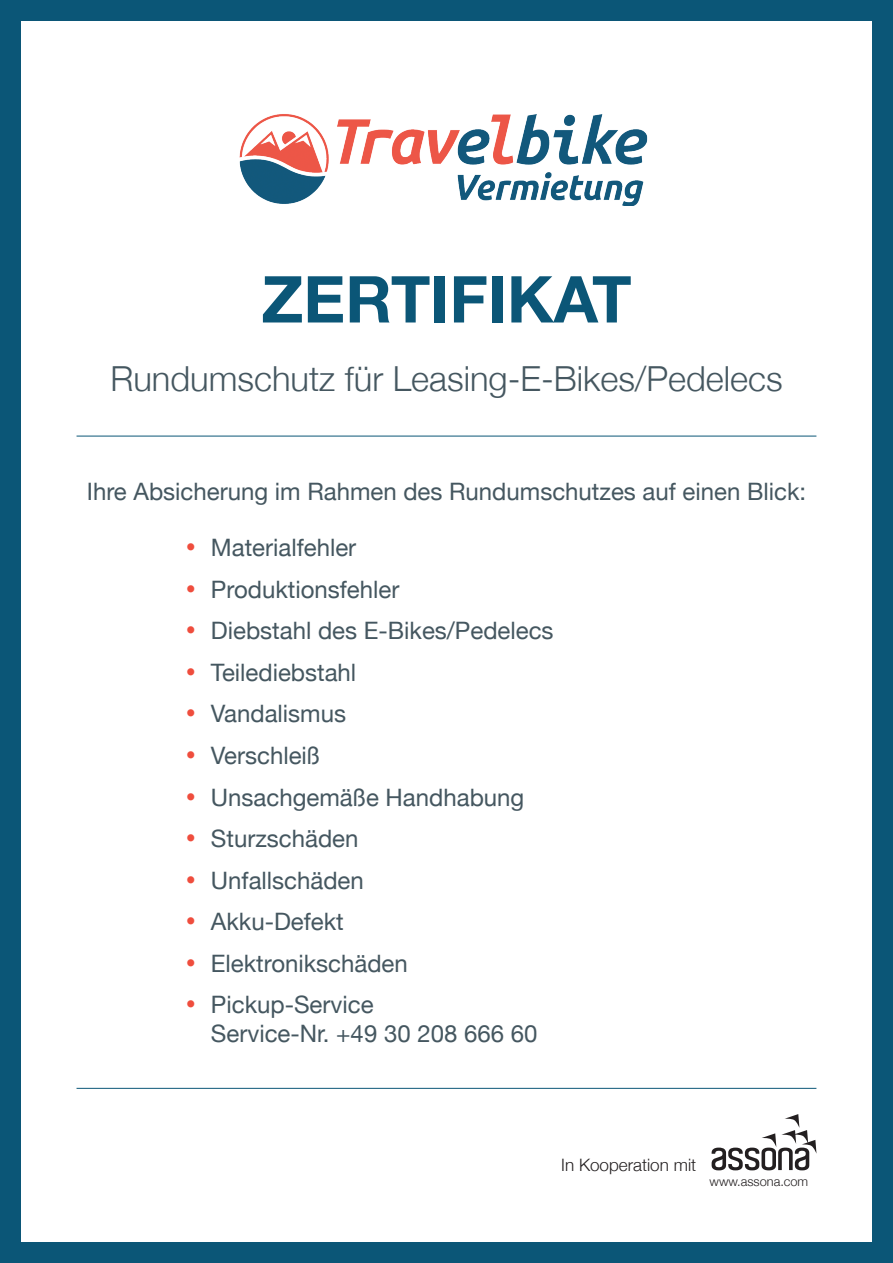
<style>
.page{position:relative;width:893px;height:1263px;background:#0b5677}
.page>*{position:absolute;margin:0;border:0;box-sizing:border-box;transform-origin:0 0}
.Titel_Headline{font:700 64.65px "Helvetica Neue";color:#0b5677}
.Hervorhebung{font:300 34.5px "Helvetica Neue";color:#455760}
.Hervorhebung-2{font:24px/28.8px "Helvetica Neue";color:#455760}
.Folder_Infotext{font:300 17.1px "Helvetica Neue";color:#231f20}
.t1{font:300 12.75px "Helvetica Neue";color:#231f20}
.s1{font-family:"Swiss 721 BT";font-weight:500;color:#ef4d3d}
</style>
<div class="page">
<div style="left:21px;top:21px;width:851px;height:1221px;background:#fff"></div>
<svg style="left:712px;top:1114px;width:104px;height:56px"></svg>
<hr style="left:77px;top:1088px;width:739px;height:1px;background:#0b5677">
<hr style="left:77px;top:436px;width:739px;height:1px;background:#0b5677">
<img style="left:239px;top:114px;width:409px;height:91px">
<p class="Titel_Headline" style="left:261px;top:249px;width:372px">ZERTIFIKAT</p>
<p class="Hervorhebung" style="left:110px;top:350px;width:674px">Rundumschutz für Leasing-E-Bikes/Pedelecs</p>
<p class="Hervorhebung-2" style="left:87px;top:479px;width:721px">Ihre Absicherung im Rahmen des Rundumschutzes auf einen Blick:</p>
<p class="Hervorhebung-2" style="left:184px;top:535px;width:174px"><span class="s1">•</span> Materialfehler</p>
<p class="Hervorhebung-2" style="left:184px;top:576px;width:217px"><span class="s1">•</span> Produktionsfehler</p>
<p class="Hervorhebung-2" style="left:184px;top:618px;width:371px"><span class="s1">•</span> Diebstahl des E-Bikes/Pedelecs</p>
<p class="Hervorhebung-2" style="left:184px;top:659px;width:174px"><span class="s1">•</span> Teilediebstahl</p>
<p class="Hervorhebung-2" style="left:184px;top:701px;width:164px"><span class="s1">•</span> Vandalismus</p>
<p class="Hervorhebung-2" style="left:184px;top:742px;width:138px"><span class="s1">•</span> Verschleiß</p>
<p class="Hervorhebung-2" style="left:184px;top:784px;width:342px"><span class="s1">•</span> Unsachgemäße Handhabung</p>
<p class="Hervorhebung-2" style="left:184px;top:825px;width:176px"><span class="s1">•</span> Sturzschäden</p>
<p class="Hervorhebung-2" style="left:184px;top:867px;width:181px"><span class="s1">•</span> Unfallschäden</p>
<p class="Hervorhebung-2" style="left:184px;top:909px;width:161px"><span class="s1">•</span> Akku-Defekt</p>
<p class="Hervorhebung-2" style="left:184px;top:950px;width:225px"><span class="s1">•</span> Elektronikschäden</p>
<p class="Hervorhebung-2" style="left:211px;top:992px;width:328px;text-indent:-27px"><span class="s1">•</span> Pickup-Service<br>Service-Nr. +49 30 208 666 60</p>
<p class="Folder_Infotext" style="left:561px;top:1150px;width:136px">In Kooperation mit</p>
<p class="t1" style="left:710px;top:1171px;width:100px">www.assona.com</p>
</div>
